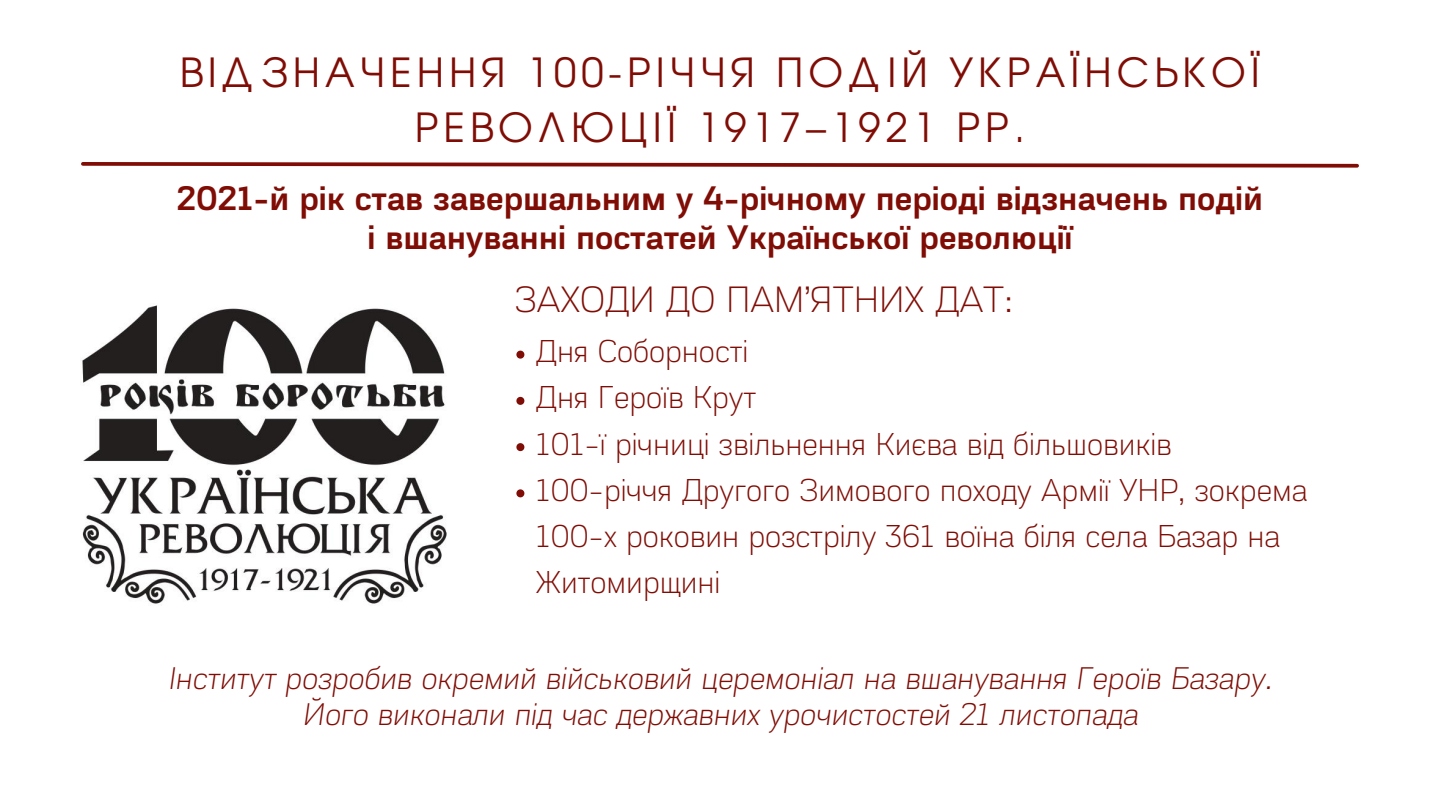
<style>
.page{position:relative;width:1440px;height:810px;background:#fff}
.page>*{position:absolute;margin:0;border:0;box-sizing:border-box;transform-origin:0 0}
.t1{font:40px/55.5px "Te X Gyre Adventor";letter-spacing:.125em;color:#800d05;text-align:center}
.t2{font:38.6px "Akzentica 4 F Light";color:#800d05}
.t3{font:700 35.9px/39px "Akzentica 4 F Semi";color:#800d05;text-align:center}
.t4{font:33.3px/46.3px "Akzentica 4 F Light";color:#800d05}
.t5{font:italic 33px/36px "Akzentica 4 F Light";color:#800d05;text-align:center}
</style>
<div class="page">
<svg style="left:81px;top:162px;width:1278px;height:6px"></svg>
<img style="left:82px;top:305px;width:365px;height:299px">
<svg style="left:516px;top:351px;width:8px;height:8px"></svg>
<svg style="left:516px;top:397px;width:8px;height:8px"></svg>
<svg style="left:516px;top:443px;width:8px;height:8px"></svg>
<svg style="left:516px;top:489px;width:8px;height:8px"></svg>
<p class="t1" style="left:180px;top:42px;width:1082px">ВІДЗНАЧЕННЯ 100-РІЧЧЯ ПОДІЙ УКРАЇНСЬКОЇ<br>РЕВОЛЮЦІЇ 1917–1921 РР.</p>
<p class="t3" style="left:177px;top:182px;width:1088px">2021-й рік став завершальним у 4-річному періоді відзначень подій і вшануванні постатей Української революції</p>
<p class="t2" style="left:515px;top:285px;width:500px">ЗАХОДИ ДО ПАМ’ЯТНИХ ДАТ:</p>
<p class="t4" style="left:536px;top:331px;width:773px">Дня Соборності<br>Дня Героїв Крут<br>101-ї річниці звільнення Києва від більшовиків 100-річчя Другого Зимового походу Армії УНР, зокрема 100-х роковин розстрілу 361 воїна біля села Базар на Житомирщині</p>
<p class="t5" style="left:168px;top:663px;width:1106px">Інститут розробив окремий військовий церемоніал на вшанування Героїв Базару.<br>Його виконали під час державних урочистостей 21 листопада</p>
</div>
